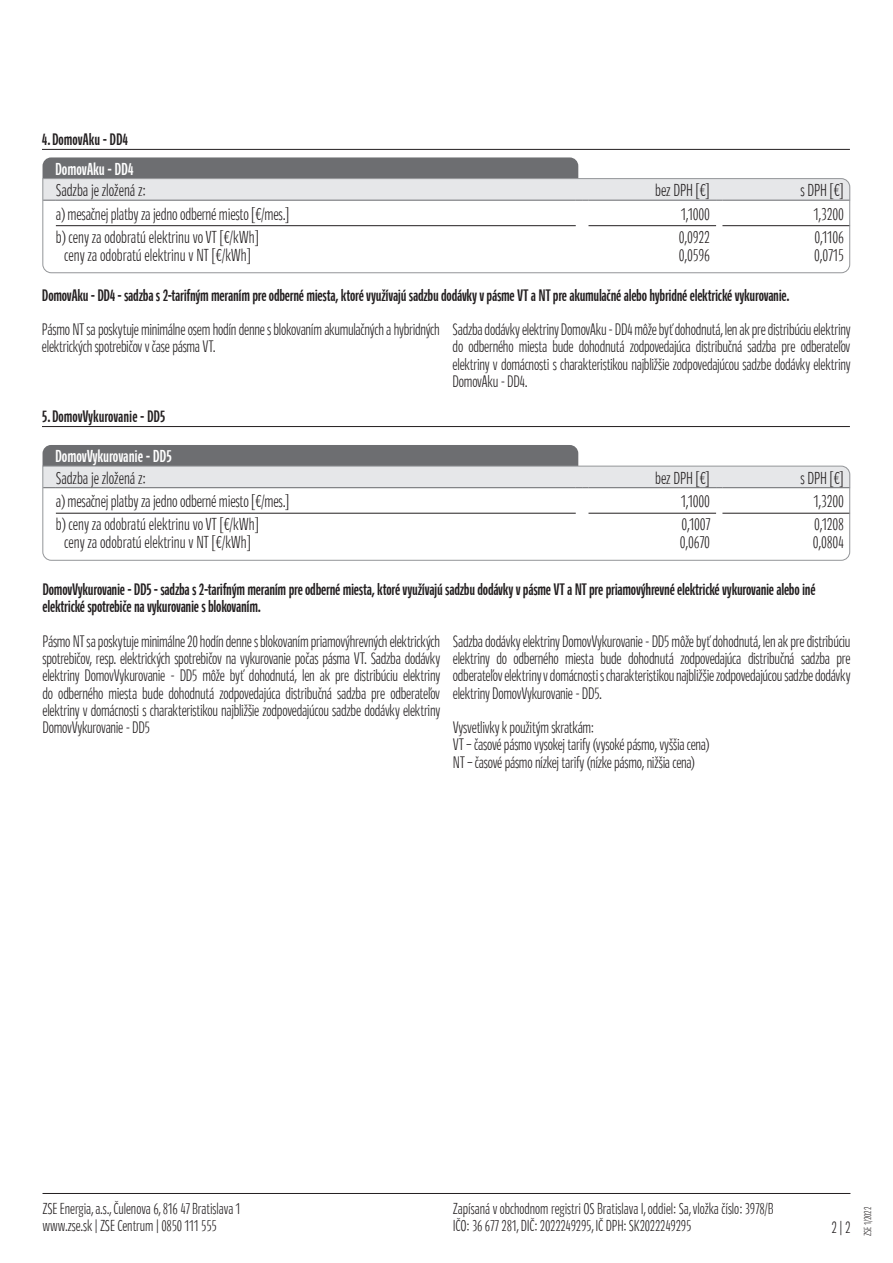
<style>
.page{position:relative;width:893px;height:1263px;background:#fff}
.page>*{position:absolute;margin:0;border:0;box-sizing:border-box;transform-origin:0 0}
.t1{font:18px/18px "Polo Extracondensed";color:#231f20}
.t2{font:700 18px "Polo Extracondensed";letter-spacing:-.005em;color:#fff}
.t3{font:17.25px/17.2px "Polo Extracondensed";letter-spacing:-.015em;color:#231f20;text-align:justify}
.t4{font:700 17.25px/17.2px "Polo Extracondensed";letter-spacing:-.015em;color:#231f20}
.t5{font:16.5px/16.5px "Polo Extracondensed";color:#231f20}
.t6{font:10.5px "Polo Extracondensed";color:#231f20}
</style>
<div class="page">
<hr style="left:42px;top:426px;width:808px;height:1px;background:#231f20">
<hr style="left:42px;top:149px;width:808px;height:1px;background:#231f20">
<div style="left:43px;top:157px;width:536px;height:21px;background:#6d6e71"></div>
<svg style="left:42px;top:178px;width:808px;height:95px"></svg>
<div style="left:43px;top:445px;width:536px;height:20px;background:#6d6e71"></div>
<svg style="left:42px;top:465px;width:808px;height:96px"></svg>
<hr style="left:43px;top:1193px;width:807px;height:1px;background:#231f20">
<p class="t4" style="left:42px;top:131px;width:87px">4. DomovAku - DD4</p>
<p class="t2" style="left:55px;top:159px;width:80px">DomovAku - DD4</p>
<p class="t1" style="left:56px;top:181px;width:91px">Sadzba je zložená z:</p>
<p class="t1" style="left:655px;top:181px;width:56px">bez DPH [€]</p>
<p class="t1" style="left:800px;top:181px;width:45px">s DPH [€]</p>
<p class="t1" style="left:56px;top:205px;width:235px">a) mesačnej platby za jedno odberné miesto [€/mes.]</p>
<p class="t1" style="left:681px;top:205px;width:31px">1,1000</p>
<p class="t1" style="left:813px;top:205px;width:32px">1,3200</p>
<p class="t1" style="left:56px;top:228px;width:204px;text-align:center">b) ceny za odobratú elektrinu vo VT [€/kWh] ceny za odobratú elektrinu v NT [€/kWh]</p>
<p class="t1" style="left:679px;top:228px;width:32px">0,0922<br>0,0596</p>
<p class="t1" style="left:814px;top:228px;width:31px">0,1106<br>0,0715</p>
<p class="t4" style="left:42px;top:286px;width:749px">DomovAku - DD4 - sadzba s 2-tarifným meraním pre odberné miesta, ktoré využívajú sadzbu dodávky v pásme VT a NT pre akumulačné alebo hybridné elektrické vykurovanie.</p>
<p class="t3" style="left:42px;top:321px;width:399px">Pásmo NT sa poskytuje minimálne osem hodín denne s blokovaním akumulačných a hybridných elektrických spotrebičov v čase pásma VT.</p>
<p class="t3" style="left:453px;top:321px;width:399px">Sadzba dodávky elektriny DomovAku - DD4 môže byť dohodnutá, len ak pre distribúciu elektriny do odberného miesta bude dohodnutá zodpovedajúca distribučná sadzba pre odberateľov elektriny v domácnosti s charakteristikou najbližšie zodpovedajúcou sadzbe dodávky elektriny DomovAku - DD4.</p>
<p class="t4" style="left:42px;top:408px;width:125px">5. DomovVykurovanie - DD5</p>
<p class="t2" style="left:55px;top:447px;width:118px">DomovVykurovanie - DD5</p>
<p class="t1" style="left:56px;top:469px;width:91px">Sadzba je zložená z:</p>
<p class="t1" style="left:655px;top:469px;width:56px">bez DPH [€]</p>
<p class="t1" style="left:800px;top:469px;width:45px">s DPH [€]</p>
<p class="t1" style="left:56px;top:492px;width:235px">a) mesačnej platby za jedno odberné miesto [€/mes.]</p>
<p class="t1" style="left:681px;top:492px;width:31px">1,1000</p>
<p class="t1" style="left:813px;top:492px;width:32px">1,3200</p>
<p class="t1" style="left:56px;top:515px;width:204px;text-align:center">b) ceny za odobratú elektrinu vo VT [€/kWh] ceny za odobratú elektrinu v NT [€/kWh]</p>
<p class="t1" style="left:680px;top:515px;width:32px">0,1007<br>0,0670</p>
<p class="t1" style="left:813px;top:515px;width:32px">0,1208<br>0,0804</p>
<p class="t4" style="left:43px;top:581px;width:774px">DomovVykurovanie - DD5 - sadzba s 2-tarifným meraním pre odberné miesta, ktoré využívajú sadzbu dodávky v pásme VT a NT pre priamovýhrevné elektrické vykurovanie alebo iné elektrické spotrebiče na vykurovanie s blokovaním.</p>
<p class="t3" style="left:43px;top:633px;width:399px">Pásmo NT sa poskytuje minimálne 20 hodín denne s blokovaním priamovýhrevných elektrických spotrebičov, resp. elektrických spotrebičov na vykurovanie počas pásma VT. Sadzba dodávky elektriny DomovVykurovanie - DD5 môže byť dohodnutá, len ak pre distribúciu elektriny do odberného miesta bude dohodnutá zodpovedajúca distribučná sadzba pre odberateľov elektriny v domácnosti s charakteristikou najbližšie zodpovedajúcou sadzbe dodávky elektriny DomovVykurovanie - DD5</p>
<p class="t3" style="left:453px;top:633px;width:399px">Sadzba dodávky elektriny DomovVykurovanie - DD5 môže byť dohodnutá, len ak pre distribúciu elektriny do odberného miesta bude dohodnutá zodpovedajúca distribučná sadzba pre odberateľov elektriny v domácnosti s charakteristikou najbližšie zodpovedajúcou sadzbe dodávky elektriny DomovVykurovanie - DD5.</p>
<p class="t3" style="left:453px;top:719px;width:258px;text-align:left">Vysvetlivky k použitým skratkám:<br>VT – časové pásmo vysokej tarify (vysoké pásmo, vyššia cena)<br>NT – časové pásmo nízkej tarify (nízke pásmo, nižšia cena)</p>
<p class="t5" style="left:43px;top:1201px;width:199px">ZSE Energia, a.s., Čulenova 6, 816 47 Bratislava 1 www.zse.sk | ZSE Centrum | 0850 111 555</p>
<p class="t5" style="left:453px;top:1201px;width:322px">Zapísaná v obchodnom registri OS Bratislava I, oddiel: Sa, vložka číslo: 3978/B<br>IČO: 36 677 281, DIČ: 2022249295, IČ DPH: SK2022249295</p>
<p class="t6" style="left:862px;top:1236px;width:31px;rotate:-90deg">ZSE 1/2022</p>
<p class="t3" style="left:831px;top:1220px;width:20px">2 | 2</p>
</div>
